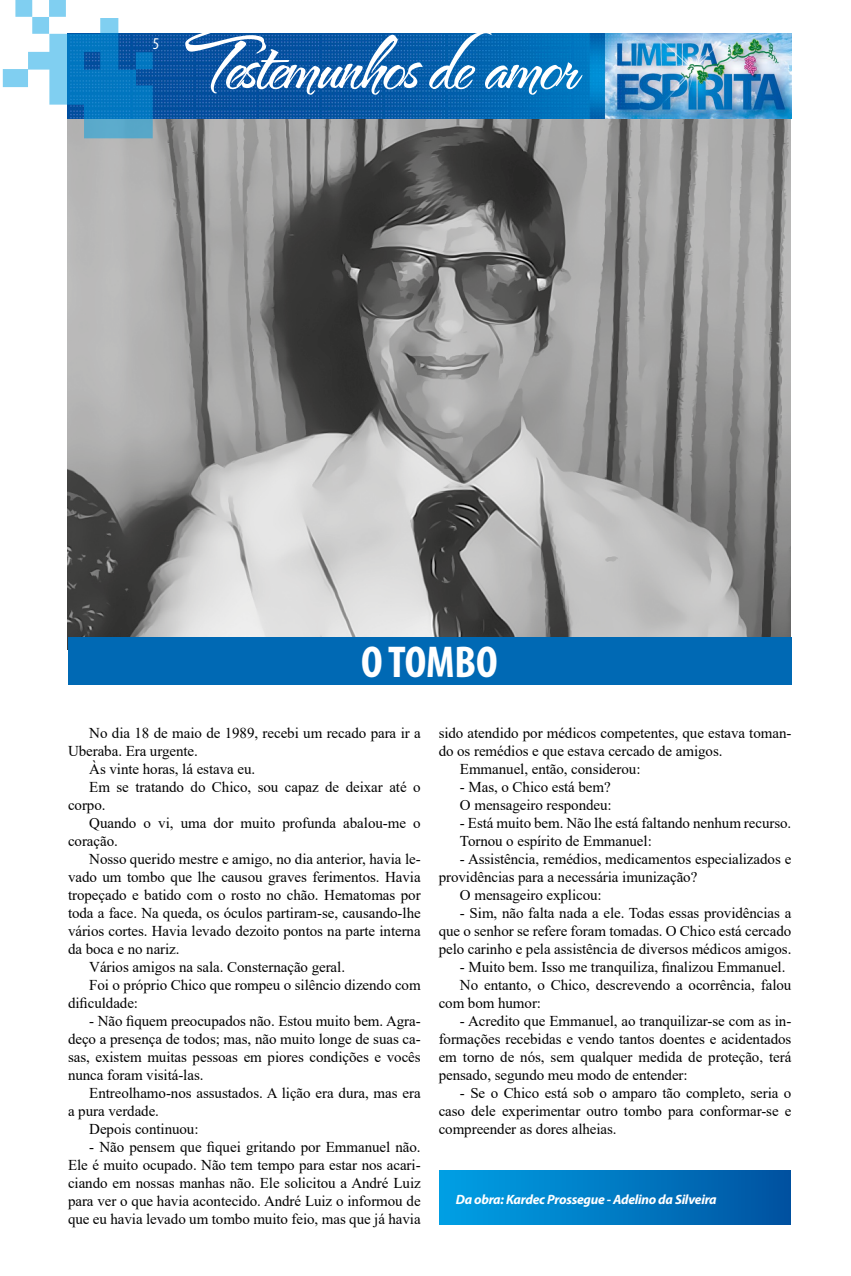
<style>
.page{position:relative;width:851px;height:1276px;background:#fff}
.page>*{position:absolute;margin:0;border:0;box-sizing:border-box;transform-origin:0 0}
.t1{font:84.9px "The Nauti Gal ROB";letter-spacing:-.025em;color:#fff}
.t2{font:700 condensed 44.85px "Myriad Pro";letter-spacing:-.005em;color:#fff}
.t3{font:condensed 16.5px "Myriad Pro";color:#fff}
.t4{font:15px/18px "Times New Roman";letter-spacing:-.005em;color:#000;text-align:justify}
.t5{font:italic 700 13.5px "Myriad Pro";letter-spacing:-.02em;color:#fff}
</style>
<div class="page">
<img style="left:68px;top:119px;width:722px;height:518px">
<div style="left:439px;top:1170px;width:350px;height:54px;background:linear-gradient(to right,#00a2e6,#0053a1)"></div>
<img style="left:153px;top:34px;width:638px;height:85px">
<svg style="left:3px;top:0;width:150px;height:138px"></svg>
<div style="left:68px;top:637px;width:723px;height:48px;background:#0069b4"></div>
<p class="t3" style="left:153px;top:34px;width:8px">5</p>
<h1 class="t1" style="left:182px;top:19px;width:395px">Testemunhos de amor</h1>
<h2 class="t2" style="left:361px;top:633px;width:138px">O TOMBO</h2>
<p class="t4" style="left:89px;top:724px;width:333px">No dia 18 de maio de 1989, recebi um recado para ir a</p>
<p class="t4" style="left:68px;top:742px;width:131px">Uberaba. Era urgente.</p>
<p class="t4" style="left:89px;top:760px;width:167px">Às vinte horas, lá estava eu.</p>
<p class="t4" style="left:89px;top:778px;width:333px">Em se tratando do Chico, sou capaz de deixar até o</p>
<p class="t4" style="left:68px;top:796px;width:39px">corpo.</p>
<p class="t4" style="left:89px;top:814px;width:333px">Quando o vi, uma dor muito profunda abalou-me o</p>
<p class="t4" style="left:68px;top:832px;width:51px">coração.</p>
<p class="t4" style="left:89px;top:850px;width:333px">Nosso querido mestre e amigo, no dia anterior, havia le-</p>
<p class="t4" style="left:68px;top:868px;width:354px">vado um tombo que lhe causou graves ferimentos. Havia</p>
<p class="t4" style="left:68px;top:886px;width:354px">tropeçado e batido com o rosto no chão. Hematomas por</p>
<p class="t4" style="left:68px;top:904px;width:354px">toda a face. Na queda, os óculos partiram-se, causando-lhe</p>
<p class="t4" style="left:68px;top:922px;width:354px">vários cortes. Havia levado dezoito pontos na parte interna</p>
<p class="t4" style="left:68px;top:940px;width:113px">da boca e no nariz.</p>
<p class="t4" style="left:89px;top:958px;width:257px">Vários amigos na sala. Consternação geral.</p>
<p class="t4" style="left:89px;top:976px;width:333px">Foi o próprio Chico que rompeu o silêncio dizendo com</p>
<p class="t4" style="left:68px;top:994px;width:72px">dificuldade:</p>
<p class="t4" style="left:68px;top:1012px;width:354px;text-indent:21px">- Não fiquem preocupados não. Estou muito bem. Agra&shy;deço a presença de todos; mas, não muito longe de suas ca&shy;sas, existem muitas pessoas em piores condições e vocês nunca foram visitá-las.</p>
<p class="t4" style="left:89px;top:1084px;width:333px">Entreolhamo-nos assustados. A lição era dura, mas era</p>
<p class="t4" style="left:68px;top:1102px;width:92px">a pura verdade.</p>
<p class="t4" style="left:89px;top:1120px;width:111px">Depois continuou:</p>
<p class="t4" style="left:68px;top:1138px;width:354px;text-indent:21px">- Não pensem que fiquei gritando por Emmanuel não.<br>Ele é muito ocupado. Não tem tempo para estar nos acari&shy;ciando em nossas manhas não. Ele solicitou a André Luiz para ver o que havia acontecido. André Luiz o informou de que eu havia levado um tombo muito feio, mas que já havia</p>
<p class="t4" style="left:438px;top:724px;width:354px">sido atendido por médicos competentes, que estava toman-</p>
<p class="t4" style="left:438px;top:742px;width:285px">do os remédios e que estava cercado de amigos.</p>
<p class="t4" style="left:460px;top:760px;width:182px">Emmanuel, então, considerou:</p>
<p class="t4" style="left:460px;top:778px;width:153px">- Mas, o Chico está bem?<br>O mensageiro respondeu:</p>
<p class="t4" style="left:460px;top:814px;width:333px">- Está muito bem. Não lhe está faltando nenhum recurso.<br>Tornou o espírito de Emmanuel:</p>
<p class="t4" style="left:460px;top:850px;width:333px">- Assistência, remédios, medicamentos especializados e</p>
<p class="t4" style="left:438px;top:868px;width:260px">providências para a necessária imunização?</p>
<p class="t4" style="left:460px;top:886px;width:143px">O mensageiro explicou:</p>
<p class="t4" style="left:438px;top:904px;width:354px;text-indent:21px">- Sim, não falta nada a ele. Todas essas providências a que o senhor se refere foram tomadas. O Chico está cercado pelo carinho e pela assistência de diversos médicos amigos.</p>
<p class="t4" style="left:460px;top:958px;width:327px">- Muito bem. Isso me tranquiliza, finalizou Emmanuel.</p>
<p class="t4" style="left:460px;top:976px;width:333px">No entanto, o Chico, descrevendo a ocorrência, falou</p>
<p class="t4" style="left:438px;top:994px;width:104px">com bom humor:</p>
<p class="t4" style="left:438px;top:1012px;width:354px;text-indent:21px">- Acredito que Emmanuel, ao tranquilizar-se com as in&shy;formações recebidas e vendo tantos doentes e acidentados em torno de nós, sem qualquer medida de proteção, terá pensado, segundo meu modo de entender:</p>
<p class="t4" style="left:438px;top:1084px;width:354px;text-indent:21px">- Se o Chico está sob o amparo tão completo, seria o caso dele experimentar outro tombo para conformar-se e compreender as dores alheias.</p>
<p class="t5" style="left:455px;top:1190px;width:262px">Da obra: Kardec Prossegue - Adelino da Silveira</p>
</div>
